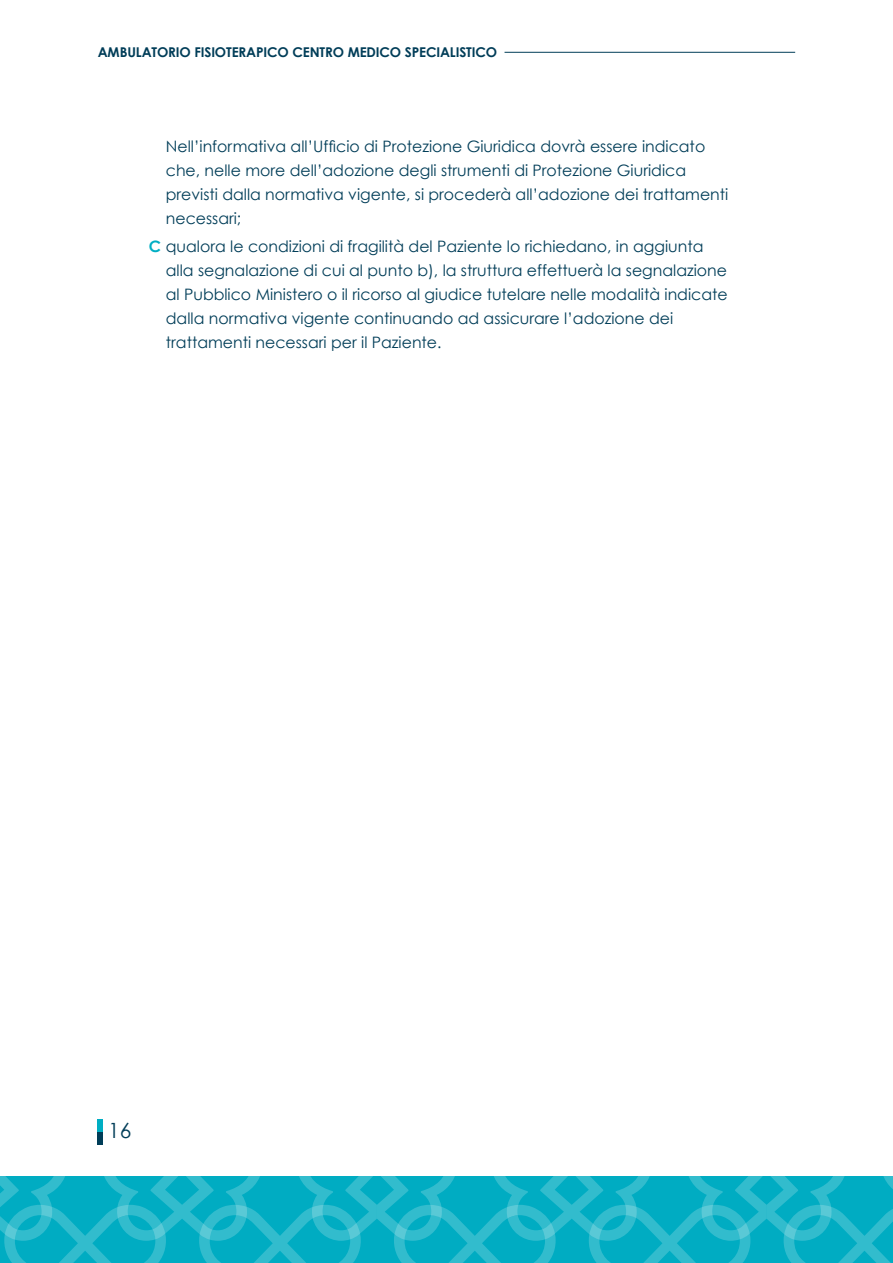
<style>
.page{position:relative;width:893px;height:1263px;background:#fff}
.page>*{position:absolute;margin:0;border:0;box-sizing:border-box;transform-origin:0 0}
.t1{font:21px "Century Gothic";color:#003d58}
.t2{font:15.75px/24px "Century Gothic";color:#003d58}
.t3{font:700 13.5px "Century Gothic";letter-spacing:-.01em;color:#003d58}
.s1{font-weight:700;color:#00aec3}
</style>
<div class="page">
<svg style="left:0;top:1176px;width:893px;height:87px;background:#13b2c6"></svg>
<hr style="left:504px;top:52px;width:291px;height:1px;background:#003d58">
<div style="left:98px;top:1132px;width:5px;height:12px;background:#003d58"></div>
<div style="left:98px;top:1119px;width:5px;height:13px;background:#00aec3"></div>
<p class="t3" style="left:98px;top:44px;width:401px">AMBULATORIO FISIOTERAPICO CENTRO MEDICO SPECIALISTICO</p>
<p class="t2" style="left:166px;top:134px;width:564px">Nell’informativa all’Ufficio di Protezione Giuridica dovrà essere indicato che, nelle more dell’adozione degli strumenti di Protezione Giuridica previsti dalla normativa vigente, si procederà all’adozione dei trattamenti necessari;</p>
<p class="t2" style="left:166px;top:234px;width:563px;text-indent:-17px"><span class="s1">C</span> qualora le condizioni di fragilità del Paziente lo richiedano, in aggiunta alla segnalazione di cui al punto b), la struttura effettuerà la segnalazione al Pubblico Ministero o il ricorso al giudice tutelare nelle modalità indicate dalla normativa vigente continuando ad assicurare l’adozione dei trattamenti necessari per il Paziente.</p>
<h1 class="t1" style="left:108px;top:1118px;width:25px">16</h1>
</div>
